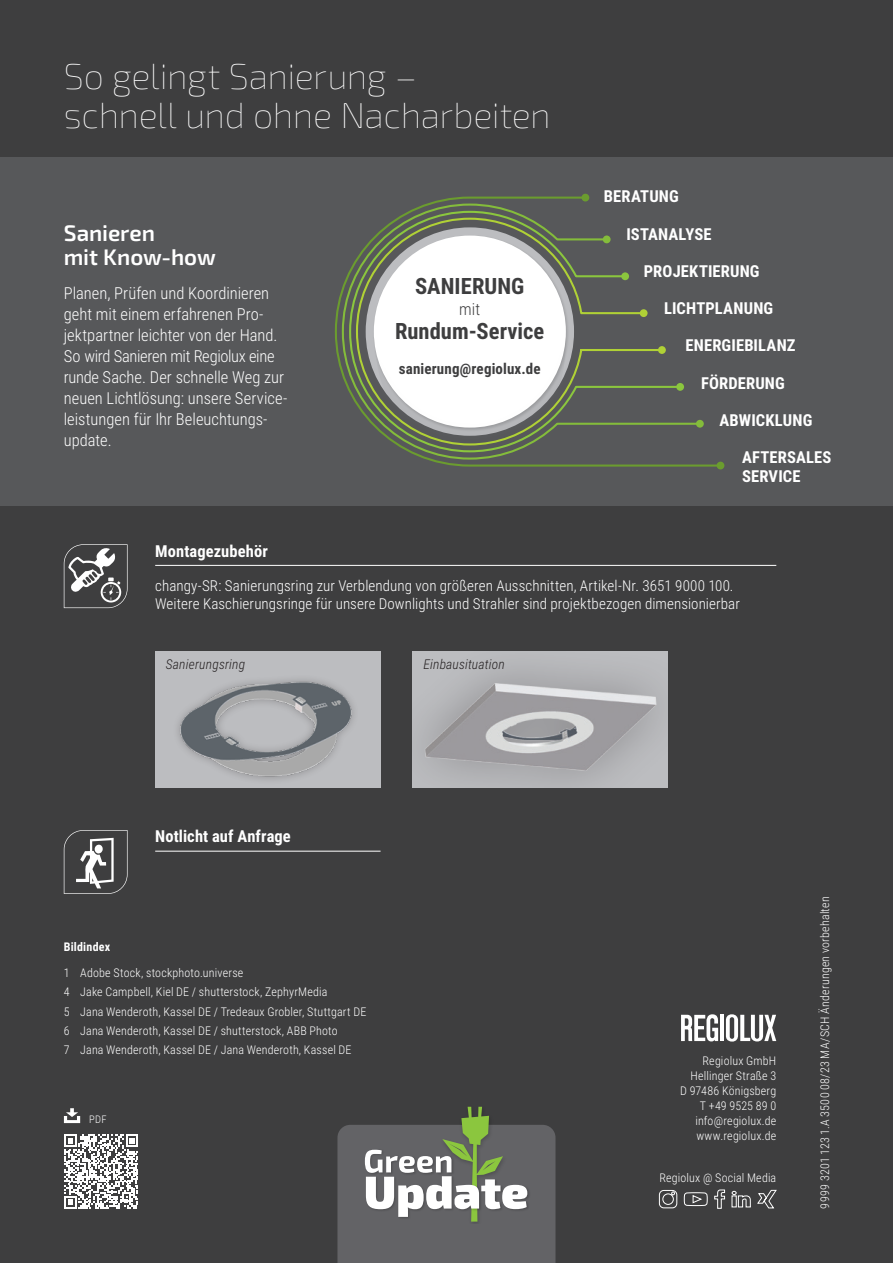
<style>
.page{position:relative;width:893px;height:1263px;background:#3e3e3f}
.page>*{position:absolute;margin:0;border:0;box-sizing:border-box;transform-origin:0 0}
.U2{font:100 36px/39px "Exo 2";letter-spacing:-.015em;color:#fff}
.t1{font:700 22.5px "Roboto Condensed";color:#3e3e3f}
.Ü_grün{font:600 22.5px/24px "Exo 2";letter-spacing:-.005em;color:#fff}
.Fließtext_11pt_light{font:300 16.5px/21px "Roboto Condensed";color:#fff}
.Beratung{font:700 16.5px/18.8px "Roboto Condensed";letter-spacing:.01em;color:#fff}
._12_bold_weiss{font:700 16.5px "Roboto Condensed";letter-spacing:.005em;color:#fff}
.t2{font:300 16.5px "Roboto Condensed";color:#3e3e3f}
.Fließtext_10pt_w{font:300 15px "Roboto Condensed";letter-spacing:.005em;color:#fff}
.t3{font:700 15px "Roboto Condensed";letter-spacing:.01em;color:#3e3e3f}
.Bildunterschrift_9pt{font:italic 300 13.5px "Roboto Condensed";letter-spacing:.01em;color:#231f20}
.Bildindex_weiss{font:300 12px "Roboto Condensed";letter-spacing:.015em;color:#fff}
.Impressum_sw{font:300 12px "Roboto Condensed";letter-spacing:.015em;color:#fff}
.Fußnote_7_5_w{font:300 12px "Roboto Condensed";letter-spacing:.02em;color:#fff}
._10_cd_light_weiß{font:12px "Roboto Condensed";letter-spacing:.02em;color:#fff}
.Fließtext_9pt_bold_l{font:700 12px "Roboto Condensed";letter-spacing:.015em;color:#fff}
._07_light{font:300 10.5px "Roboto Condensed";color:#fff}
</style>
<div class="page">
<div style="left:155px;top:651px;width:226px;height:136px;background:#bcbdc0"></div>
<img style="left:178px;top:679px;width:176px;height:101px">
<div style="left:413px;top:651px;width:255px;height:136px;background:#b9b9bc"></div>
<img style="left:425px;top:673px;width:231px;height:107px">
<svg style="left:64px;top:830px;width:64px;height:64px"></svg>
<svg style="left:64px;top:544px;width:64px;height:64px"></svg>
<div style="left:0;top:157px;width:893px;height:349px;background:#57585a"></div>
<svg style="left:64px;top:1108px;width:16px;height:15px"></svg>
<hr style="left:155px;top:565px;width:621px;height:1px;background:#fff">
<hr style="left:155px;top:851px;width:226px;height:1px;background:#fff">
<svg style="left:335px;top:196px;width:388px;height:272px"></svg>
<div style="left:581px;top:194px;width:8px;height:7px;background:#6b9c2f;border-radius:50%"></div>
<div style="left:717px;top:462px;width:7px;height:7px;background:#6b9c2f;border-radius:50%"></div>
<svg style="left:341px;top:202px;width:361px;height:259px"></svg>
<div style="left:696px;top:420px;width:8px;height:8px;background:#84bc3b;border-radius:50%"></div>
<svg style="left:348px;top:210px;width:334px;height:243px"></svg>
<div style="left:676px;top:383px;width:8px;height:8px;background:#8bc63e;border-radius:50%"></div>
<svg style="left:355px;top:217px;width:309px;height:229px"></svg>
<div style="left:640px;top:309px;width:8px;height:8px;background:#b0d136;border-radius:50%"></div>
<div style="left:658px;top:346px;width:8px;height:8px;background:#b0d136;border-radius:50%"></div>
<img style="left:371px;top:233px;width:200px;height:88px">
<div style="left:374px;top:236px;width:192px;height:192px;background:#fff;border-radius:50%"></div>
<img style="left:363px;top:321px;width:214px;height:125px">
<svg style="left:374px;top:332px;width:193px;height:104px"></svg>
<hr style="left:720px;top:1015px;width:4px;height:26px;background:#fff">
<svg style="left:726px;top:1014px;width:50px;height:27px"></svg>
<svg style="left:681px;top:1014px;width:37px;height:27px"></svg>
<svg style="left:64px;top:1134px;width:74px;height:75px"></svg>
<svg style="left:659px;top:1190px;width:18px;height:18px"></svg>
<svg style="left:714px;top:1189px;width:11px;height:20px"></svg>
<svg style="left:757px;top:1189px;width:19px;height:19px"></svg>
<svg style="left:684px;top:1192px;width:23px;height:14px"></svg>
<svg style="left:732px;top:1191px;width:19px;height:16px"></svg>
<svg style="left:337px;top:1107px;width:218px;height:156px"></svg>
<p class="U2" style="left:64px;top:58px;width:488px">So gelingt Sanierung –<br>schnell und ohne Nacharbeiten</p>
<p class="Ü_grün" style="left:64px;top:221px;width:154px">Sanieren<br>mit Know-how</p>
<p class="Fließtext_11pt_light" style="left:64px;top:282px;width:224px">Planen, Prüfen und Koordinieren geht mit einem erfahrenen Pro&shy;jektpartner leichter von der Hand.<br>So wird Sanieren mit Regiolux eine runde Sache. Der schnelle Weg zur neuen Lichtlösung: unsere Service&shy;leistungen für Ihr Beleuchtungs&shy;update.</p>
<p class="_12_bold_weiss" style="left:155px;top:539px;width:114px">Montagezubehör</p>
<p class="t1" style="left:415px;top:270px;width:111px">SANIERUNG</p>
<p class="t2" style="left:459px;top:298px;width:22px">mit</p>
<p class="t1" style="left:395px;top:316px;width:151px">Rundum-Service</p>
<p class="t3" style="left:399px;top:358px;width:143px">sanierung@regiolux.de</p>
<p class="Beratung" style="left:604px;top:187px;width:76px">BERATUNG</p>
<p class="Beratung" style="left:626px;top:224px;width:87px">ISTANALYSE</p>
<p class="Beratung" style="left:644px;top:261px;width:117px">PROJEKTIERUNG</p>
<p class="Beratung" style="left:664px;top:298px;width:111px">LICHTPLANUNG</p>
<p class="Beratung" style="left:685px;top:336px;width:112px">ENERGIEBILANZ</p>
<p class="Beratung" style="left:701px;top:373px;width:85px">FÖRDERUNG</p>
<p class="Beratung" style="left:719px;top:410px;width:94px">ABWICKLUNG</p>
<p class="Beratung" style="left:742px;top:447px;width:91px">AFTERSALES<br>SERVICE</p>
<p class="Fließtext_10pt_w" style="left:155px;top:575px;width:580px">changy-SR: Sanierungsring zur Verblendung von größeren Ausschnitten, Artikel-Nr. 3651 9000 100.</p>
<p class="Fließtext_10pt_w" style="left:155px;top:593px;width:586px">Weitere Kaschierungsringe für unsere Downlights und Strahler sind projektbezogen dimensionierbar</p>
<p class="Bildunterschrift_9pt" style="left:166px;top:655px;width:81px">Sanierungsring</p>
<p class="Bildunterschrift_9pt" style="left:423px;top:655px;width:83px">Einbausituation</p>
<p class="Fließtext_9pt_bold_l" style="left:64px;top:938px;width:48px">Bildindex</p>
<p class="_12_bold_weiss" style="left:155px;top:825px;width:137px">Notlicht auf Anfrage</p>
<p class="Bildindex_weiss" style="left:64px;top:964px;width:181px">1 Adobe Stock, stockphoto.universe</p>
<p class="Bildindex_weiss" style="left:64px;top:984px;width:265px">4 Jake Campbell, Kiel DE / shutterstock, ZephyrMedia</p>
<p class="Bildindex_weiss" style="left:64px;top:1003px;width:304px">5 Jana Wenderoth, Kassel DE / Tredeaux Grobler, Stuttgart DE</p>
<p class="Bildindex_weiss" style="left:64px;top:1022px;width:275px">6 Jana Wenderoth, Kassel DE / shutterstock, ABB Photo</p>
<p class="Bildindex_weiss" style="left:64px;top:1041px;width:289px">7 Jana Wenderoth, Kassel DE / Jana Wenderoth, Kassel DE</p>
<p class="_07_light" style="left:89px;top:1112px;width:19px">PDF</p>
<p class="Impressum_sw" style="left:702px;top:1052px;width:75px">Regiolux GmbH</p>
<p class="Impressum_sw" style="left:691px;top:1067px;width:87px">Hellinger Straße 3</p>
<p class="Impressum_sw" style="left:680px;top:1082px;width:98px">D 97486 Königsberg</p>
<p class="Impressum_sw" style="left:700px;top:1097px;width:78px">T +49 9525 89 0</p>
<p class="Impressum_sw" style="left:695px;top:1112px;width:82px">info@regiolux.de</p>
<p class="Impressum_sw" style="left:696px;top:1127px;width:81px">www.regiolux.de</p>
<p class="_10_cd_light_weiß" style="left:646px;top:1165px;width:143px">1, 8 d1sk · iStockphoto.com</p>
<p class="Impressum_sw" style="left:659px;top:1169px;width:118px">Regiolux @ Social Media</p>
<p class="Fußnote_7_5_w" style="left:816px;top:1208px;width:313px;rotate:-90deg">9999 3201 123 1.A 3500 08/23 MA/SCH Änderungen vorbehalten</p>
</div>
